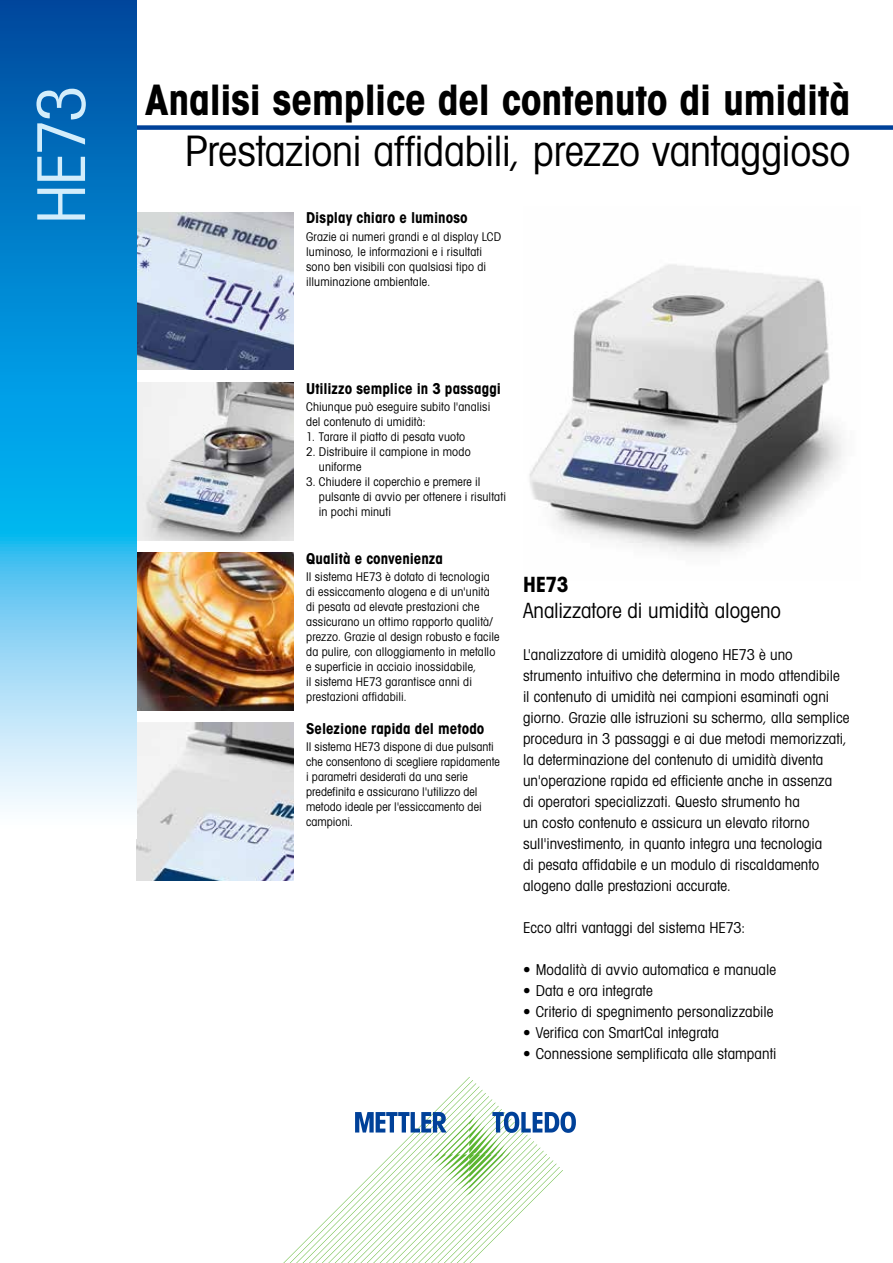
<style>
.page{position:relative;width:893px;height:1263px;background:#fff}
.page>*{position:absolute;margin:0;border:0;box-sizing:border-box;transform-origin:0 0}
.t1{font:66px "Avant Gardefor MT Bk";color:#d3edfb}
.t2{font:42px "Avant Gardefor MT Bk";letter-spacing:-.01em;color:#000}
.t3{font:42px "Avant Gardefor MT Bd";letter-spacing:-.01em;color:#000}
.t4{font:21px "Avant Gardefor MT Bk";letter-spacing:-.005em;color:#000}
.t5{font:21px "Avant Gardefor MT Bd";color:#000}
.t6{font:15px/21px "Avant Gardefor MT Bk";letter-spacing:.005em;color:#000}
.t7{font:15px "Avant Gardefor MT Bd";color:#000}
.t8{font:12px/15px "Avant Gardefor MT Bk";letter-spacing:.01em;color:#000}
</style>
<div class="page">
<img style="left:529px;top:264px;width:313px;height:288px">
<img style="left:136px;top:723px;width:157px;height:157px">
<img style="left:136px;top:553px;width:157px;height:157px">
<img style="left:136px;top:383px;width:157px;height:157px">
<img style="left:136px;top:213px;width:157px;height:157px">
<div style="left:111px;top:125px;width:782px;height:5px;background:#004199"></div>
<svg style="left:283px;top:1077px;width:293px;height:186px"></svg>
<svg style="left:0;top:0;width:136px;height:809px;background:#34a0db"></svg>
<h1 class="t1" style="left:21px;top:224px;width:141px;rotate:-90deg">HE73</h1>
<h2 class="t3" style="left:145px;top:73px;width:707px">Analisi semplice del contenuto di umidità</h2>
<h2 class="t2" style="left:185px;top:125px;width:667px">Prestazioni affidabili, prezzo vantaggioso</h2>
<p class="t7" style="left:306px;top:208px;width:163px">Display chiaro e luminoso</p>
<p class="t8" style="left:306px;top:229px;width:196px">Grazie ai numeri grandi e al display LCD luminoso, le informazioni e i risultati sono ben visibili con qualsiasi tipo di illuminazione ambientale.</p>
<p class="t7" style="left:306px;top:379px;width:196px">Utilizzo semplice in 3 passaggi</p>
<p class="t8" style="left:306px;top:399px;width:186px">Chiunque può eseguire subito l'analisi del contenuto di umidità:</p>
<p class="t8" style="left:306px;top:429px;width:161px">1. Tarare il piatto di pesata vuoto</p>
<p class="t8" style="left:319px;top:444px;width:153px;text-indent:-13px">2. Distribuire il campione in modo uniforme</p>
<p class="t8" style="left:319px;top:474px;width:189px;text-indent:-13px">3. Chiudere il coperchio e premere il pulsante di avvio per ottenere i risultati in pochi minuti</p>
<p class="t7" style="left:306px;top:549px;width:138px">Qualità e convenienza</p>
<p class="t8" style="left:306px;top:569px;width:195px">Il sistema HE73 è dotato di tecnologia di essiccamento alogena e di un'unità di pesata ad elevate prestazioni che assicurano un ottimo rapporto qualità/ prezzo. Grazie al design robusto e facile da pulire, con alloggiamento in metallo e superficie in acciaio inossidabile,<br>il sistema HE73 garantisce anni di prestazioni affidabili.</p>
<p class="t7" style="left:306px;top:719px;width:180px">Selezione rapida del metodo</p>
<p class="t8" style="left:306px;top:739px;width:195px">Il sistema HE73 dispone di due pulsanti che consentono di scegliere rapidamente i parametri desiderati da una serie predefinita e assicurano l'utilizzo del metodo ideale per l'essiccamento dei campioni.</p>
<h3 class="t5" style="left:523px;top:571px;width:47px">HE73</h3>
<h3 class="t4" style="left:523px;top:597px;width:259px">Analizzatore di umidità alogeno</h3>
<p class="t6" style="left:523px;top:643px;width:328px">L'analizzatore di umidità alogeno HE73 è uno strumento intuitivo che determina in modo attendibile il contenuto di umidità nei campioni esaminati ogni giorno. Grazie alle istruzioni su schermo, alla semplice procedura in 3 passaggi e ai due metodi memorizzati, la determinazione del contenuto di umidità diventa un'operazione rapida ed efficiente anche in assenza<br>di operatori specializzati. Questo strumento ha<br>un costo contenuto e assicura un elevato ritorno sull'investimento, in quanto integra una tecnologia<br>di pesata affidabile e un modulo di riscaldamento alogeno dalle prestazioni accurate.</p>
<p class="t6" style="left:523px;top:916px;width:224px">Ecco altri vantaggi del sistema HE73:</p>
<p class="t6" style="left:523px;top:958px;width:255px">• Modalità di avvio automatica e manuale</p>
<p class="t6" style="left:523px;top:979px;width:131px">• Data e ora integrate</p>
<p class="t6" style="left:523px;top:1000px;width:252px">• Criterio di spegnimento personalizzabile</p>
<p class="t6" style="left:523px;top:1021px;width:198px">• Verifica con SmartCal integrata</p>
<p class="t6" style="left:523px;top:1042px;width:255px">• Connessione semplificata alle stampanti</p>
</div>
